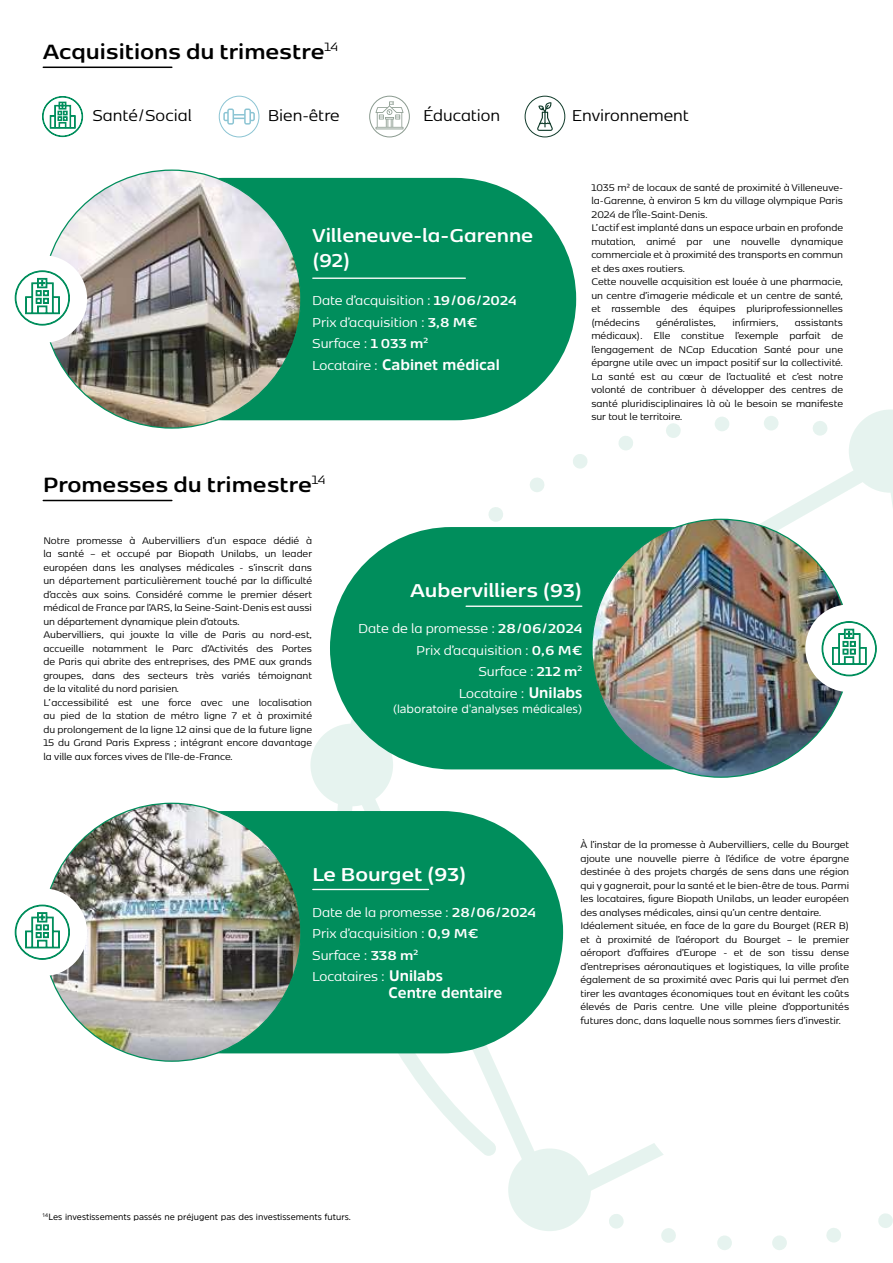
<style>
.page{position:relative;width:893px;height:1263px;background:#fff}
.page>*{position:absolute;margin:0;border:0;box-sizing:border-box;transform-origin:0 0}
.t1{font:700 24.3px "Kobenhavn Sans";color:#000}
.t2{font:700 21.9px/24.3px "Kobenhavn Sans";color:#fff}
.t3{font:18.6px "Kobenhavn Sans";color:#000}
.t4{font:15.3px/21.5px "Kobenhavn Sans";color:#fff}
.t5{font:700 15.3px "Amsi Pro";color:#fff}
.t6{font:12px "Amsi Pro";color:#fff}
.t7{font:11.25px/13.5px "Kobenhavn Sans";color:#000}
.t8{font:9px "Amsi Pro";color:#000}
.s1{font-weight:700}
.s2{font-family:"Kobenhavn Sans";font-weight:400}
.s3{font-family:"Amsi Pro";font-weight:700}
</style>
<div class="page">
<svg style="left:849px;top:409px;width:44px;height:36px"></svg>
<div style="left:310px;top:724px;width:83px;height:82px;background:#e6f3ef;border-radius:50%"></div>
<svg style="left:450px;top:416px;width:378px;height:29px"></svg>
<svg style="left:516px;top:1213px;width:377px;height:37px"></svg>
<svg style="left:342px;top:445px;width:551px;height:768px"></svg>
<hr style="left:43px;top:67px;width:129px;height:1px;background:#000">
<hr style="left:43px;top:500px;width:129px;height:1px;background:#000">
<div style="left:102px;top:178px;width:474px;height:242px;background:#008e5c;border-radius:121px"></div>
<div style="left:102px;top:811px;width:461px;height:242px;background:#008e5c;border-radius:121px"></div>
<div style="left:330px;top:527px;width:461px;height:242px;background:#008e5c;border-radius:121px"></div>
<img style="left:43px;top:170px;width:258px;height:258px;border-radius:129px">
<img style="left:43px;top:803px;width:258px;height:258px;border-radius:129px">
<img style="left:592px;top:519px;width:258px;height:258px;border-radius:129px">
<hr style="left:313px;top:278px;width:152px;height:1px;background:#fff">
<div style="left:0;top:255px;width:87px;height:88px;background:#fff;border-radius:50%"></div>
<div style="left:0;top:888px;width:87px;height:88px;background:#fff;border-radius:50%"></div>
<div style="left:805px;top:604px;width:88px;height:88px;background:#fff;border-radius:50%"></div>
<hr style="left:313px;top:889px;width:115px;height:1px;background:#fff">
<hr style="left:466px;top:605px;width:116px;height:2px;background:#fff">
<svg style="left:42px;top:96px;width:41px;height:41px"></svg>
<svg style="left:15px;top:270px;width:55px;height:56px"></svg>
<svg style="left:821px;top:621px;width:56px;height:55px"></svg>
<svg style="left:15px;top:904px;width:55px;height:56px"></svg>
<svg style="left:223px;top:109px;width:32px;height:16px"></svg>
<div style="left:219px;top:96px;width:40px;height:41px;border:1px solid #8bc4d3;border-radius:50%"></div>
<div style="left:525px;top:96px;width:40px;height:41px;border:1px solid #103b2a;border-radius:50%"></div>
<svg style="left:537px;top:102px;width:16px;height:29px"></svg>
<div style="left:369px;top:96px;width:41px;height:41px;border:1px solid #8a9a8f;border-radius:50%"></div>
<svg style="left:375px;top:101px;width:29px;height:28px"></svg>
<h1 class="t1" style="left:43px;top:34px;width:297px">Acquisitions du trimestre<sup>14</sup></h1>
<h3 class="t3" style="left:92px;top:103px;width:101px">Santé/Social</h3>
<h3 class="t3" style="left:268px;top:103px;width:73px">Bien-être</h3>
<h3 class="t3" style="left:423px;top:103px;width:78px">Éducation</h3>
<h3 class="t3" style="left:572px;top:103px;width:118px">Environnement</h3>
<h2 class="t2" style="left:312px;top:222px;width:222px">Villeneuve-la-Garenne (92)</h2>
<h3 class="t4" style="left:312px;top:289px;width:206px">Date d’acquisition : <span class="s1">19/06/2024<br></span>Prix d’acquisition : <span class="s1">3,8 M€<br></span>Surface : <span class="s1">1 033 m</span><sup>2</sup></h3>
<h3 class="t5" style="left:312px;top:354px;width:189px"><span class="s2">Locataire :</span> Cabinet médical</h3>
<p class="t7" style="left:591px;top:180px;width:253px">1035 m² de locaux de santé de proximité à Villeneuve&shy;la-Garenne, à environ 5 km du village olympique Paris 2024 de l’Île-Saint-Denis.<br>L’actif est implanté dans un espace urbain en profonde mutation, animé par une nouvelle dynamique commerciale et à proximité des transports en commun et des axes routiers.<br>Cette nouvelle acquisition est louée à une pharmacie, un centre d’imagerie médicale et un centre de santé, et rassemble des équipes pluriprofessionnelles (médecins</p>
<p class="t7" style="left:656px;top:315px;width:62px">généralistes,</p>
<p class="t7" style="left:732px;top:315px;width:48px">infirmiers,</p>
<p class="t7" style="left:591px;top:315px;width:253px;text-align:justify;text-indent:203px">assistants médicaux). Elle constitue l’exemple parfait de l’engagement de NCap Education Santé pour une épargne utile avec un impact positif sur la collectivité.<br>La santé est au cœur de l’actualité et c’est notre volonté de contribuer à développer des centres de santé pluridisciplinaires là où le besoin se manifeste sur tout le territoire.</p>
<h1 class="t1" style="left:43px;top:467px;width:284px">Promesses du trimestre<sup>14</sup></h1>
<p class="t7" style="left:43px;top:533px;width:270px">Notre promesse à Aubervilliers d’un espace dédié à la santé – et occupé par Biopath Unilabs, un leader européen dans les analyses médicales - s’inscrit dans un département particulièrement touché par la difficulté d’accès aux soins. Considéré comme le premier désert médical de France par l’ARS, la Seine-Saint-Denis est aussi un département dynamique plein d’atouts.<br>Aubervilliers, qui jouxte la ville de Paris au nord-est, accueille notamment le Parc d’Activités des Portes de Paris qui abrite des entreprises, des PME aux grands groupes, dans des secteurs très variés témoignant de la vitalité du nord parisien.<br>L’ accessibilité est une force avec une localisation au pied de la station de métro ligne 7 et à proximité du prolongement de la ligne 12 ainsi que de la future ligne 15 du Grand Paris Express ; intégrant encore davantage la ville aux forces vives de l’Ile-de-France.</p>
<h2 class="t2" style="left:410px;top:577px;width:174px">Aubervilliers (93)</h2>
<h3 class="t4" style="left:358px;top:617px;width:226px;text-align:right">Date de la promesse : <span class="s1">28/06/2024<br></span>Prix d’acquisition : <span class="s1">0,6 M€<br></span>Surface : <span class="s1">212 m</span><sup>2<br></sup>Locataire : <span class="s3">Unilabs</span></h3>
<p class="t6" style="left:393px;top:700px;width:191px">(laboratoire d'analyses médicales)</p>
<h2 class="t2" style="left:312px;top:860px;width:156px">Le Bourget (93)</h2>
<h3 class="t4" style="left:312px;top:900px;width:226px">Date de la promesse : <span class="s1">28/06/2024<br></span>Prix d’acquisition : <span class="s1">0,9 M€<br></span>Surface : <span class="s1">338 m</span><sup>2<br></sup>Locataires : <span class="s3">Unilabs</span></h3>
<h3 class="t5" style="left:389px;top:982px;width:115px">Centre dentaire</h3>
<p class="t7" style="left:580px;top:837px;width:270px">À l’instar de la promesse à Aubervilliers, celle du Bourget ajoute une nouvelle pierre à l’édifice de votre épargne destinée à des projets chargés de sens dans une région qui y gagnerait, pour la santé et le bien-être de tous. Parmi les locataires, figure Biopath Unilabs, un leader européen des analyses médicales, ainsi qu’un centre dentaire.<br>Idéalement située, en face de la gare du Bourget (RER B) et à proximité de l’aéroport du Bourget – le premier aéroport d’affaires d’Europe - et de son tissu dense d’entreprises aéronautiques et logistiques, la ville profite également de sa proximité avec Paris qui lui permet d’en tirer les avantages économiques tout en évitant les coûts élevés de Paris centre. Une ville pleine d’opportunités futures donc, dans laquelle nous sommes fiers d’investir.</p>
<p class="t8" style="left:43px;top:1211px;width:310px"><sup>14</sup>Les investissements passés ne préjugent pas des investissements futurs.</p>
</div>
